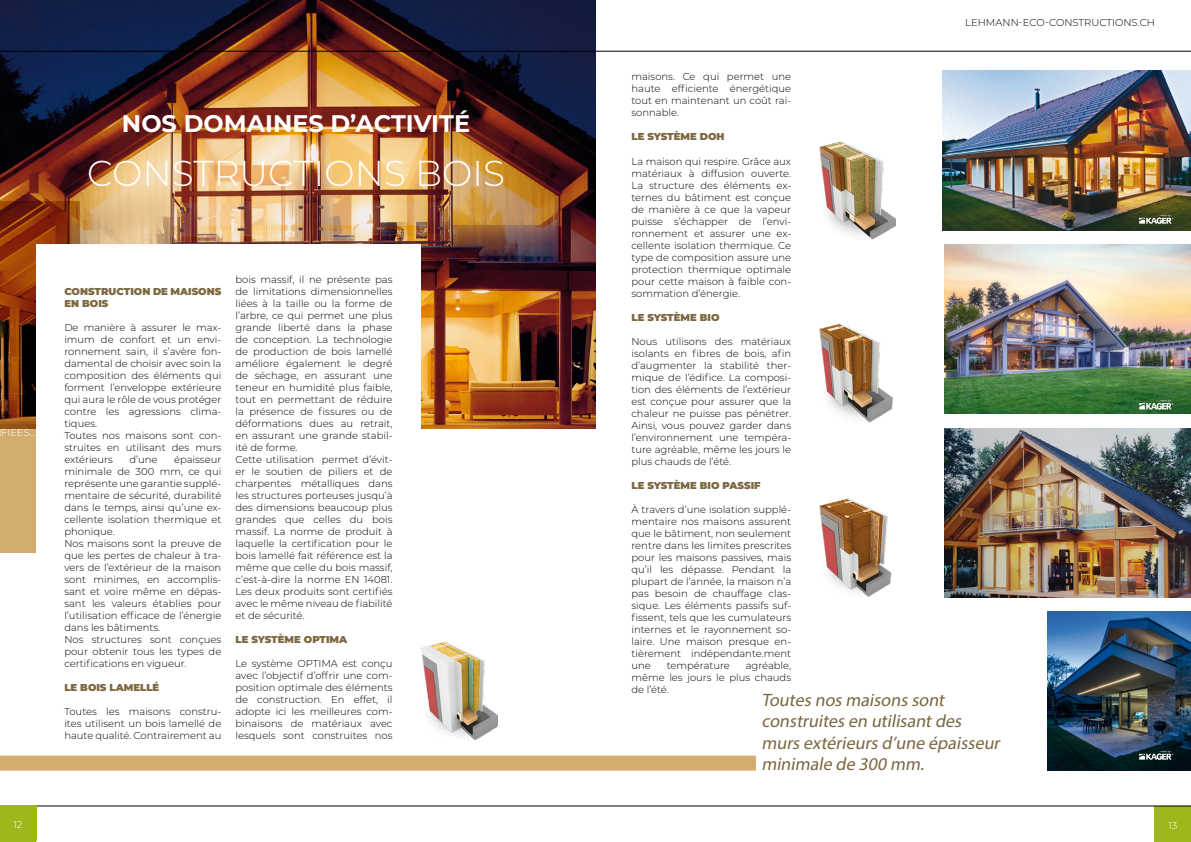
<style>
.page{position:relative;width:1191px;height:842px;background:#fff}
.page>*{position:absolute;margin:0;border:0;box-sizing:border-box;transform-origin:0 0}
.t1{font:300 36px "Montserrat";color:#fff}
.t2{font:700 24px "Montserrat";color:#fff}
.t3{font:italic 18px/21.6px "Myriad Pro";color:#7b6740}
.t4{font:300 10px/12px "Montserrat";color:#000;text-align:justify}
.t5{font:900 10px/12px "Montserrat";color:#7b6740}
.t6{font:300 10px "Montserrat";color:#fff}
</style>
<div class="page">
<div style="left:1155px;top:806px;width:36px;height:36px;background:#a0b71b"></div>
<hr style="left:0;top:806px;width:1191px;height:1px;background:#000">
<hr style="left:0;top:51px;width:1191px;height:1px;background:#000">
<div style="left:0;top:806px;width:36px;height:36px;background:#a0b71b"></div>
<div style="left:0;top:201px;width:79px;height:352px;background:#d3ad6d"></div>
<img style="left:0;top:0;width:595px;height:428px">
<img style="left:943px;top:71px;width:248px;height:159px">
<img style="left:944px;top:244px;width:247px;height:170px">
<img style="left:944px;top:428px;width:247px;height:169px">
<img style="left:1047px;top:612px;width:144px;height:159px">
<div style="left:36px;top:244px;width:385px;height:528px;background:#fff"></div>
<div style="left:0;top:756px;width:756px;height:15px;background:#d3ad6d"></div>
<img style="left:421px;top:641px;width:76px;height:99px">
<img style="left:819px;top:141px;width:76px;height:99px">
<img style="left:819px;top:323px;width:75px;height:99px">
<img style="left:819px;top:498px;width:73px;height:99px">
<img style="left:1138px;top:213px;width:36px;height:12px">
<img style="left:1138px;top:399px;width:36px;height:11px">
<img style="left:1138px;top:749px;width:36px;height:12px">
<h2 class="t2" style="left:122px;top:106px;width:350px">NOS DOMAINES D’ACTIVITÉ</h2>
<h1 class="t1" style="left:87px;top:149px;width:419px">CONSTRUCTIONS BOIS</h1>
<p class="t6" style="left:1px;top:426px;width:36px">FIÉES...</p>
<p class="t5" style="left:64px;top:284px;width:158px">CONSTRUCTION DE MAISONS<br>EN BOIS</p>
<p class="t4" style="left:64px;top:321px;width:158px;text-align:left">De manière à assurer le max&shy;imum de confort et un envi&shy;ronnement sain, il s’avère fon&shy;damental de choisir avec soin la composition des éléments qui forment l’enveloppe extérieure qui aura le rôle de vous protéger contre les agressions clima&shy;tiques.<br>Toutes nos maisons sont con&shy;struites en utilisant des murs extérieurs</p>
<p class="t4" style="left:129px;top:453px;width:30px">d’une</p>
<p class="t4" style="left:64px;top:453px;width:158px;text-align:left;text-indent:110px">épaisseur minimale de 300 mm, ce qui représente une garantie supplé&shy;mentaire de sécurité, durabilité dans le temps, ainsi qu’une ex&shy;cellente isolation thermique et phonique.<br>Nos maisons sont la preuve de que les pertes de chaleur à tra&shy;vers de l’extérieur de la maison sont minimes, en accomplis&shy;sant et voire même en dépas&shy;sant les valeurs établies pour l’utilisation efficace de l’énergie dans les bâtiments.<br>Nos structures sont conçues pour obtenir tous les types de certifications en vigueur.</p>
<p class="t5" style="left:64px;top:680px;width:96px">LE BOIS LAMELLÉ</p>
<p class="t4" style="left:64px;top:705px;width:158px">Toutes les maisons constru&shy;ites utilisent un bois lamellé de haute qualité. Contrairement au</p>
<p class="t4" style="left:235px;top:273px;width:158px;text-align:left">bois massif, il ne présente pas de limitations dimensionnelles liées à la taille ou la forme de l’arbre, ce qui permet une plus grande liberté dans la phase de conception. La technologie de production de bois lamellé améliore également le degré de séchage, en assurant une teneur en humidité plus faible, tout en permettant de réduire la présence de fissures ou de déformations dues au retrait, en assurant une grande stabil&shy;ité de forme.<br>Cette utilisation permet d’évit&shy;er le soutien de piliers et de charpentes métalliques dans les structures porteuses jusqu’à des dimensions beaucoup plus grandes que celles du bois massif. La norme de produit à laquelle la certification pour le bois lamellé fait référence est la même que celle du bois massif, c’est-à-dire la norme EN 14081.<br>Les deux produits sont certifiés avec le même niveau de fiabilité et de sécurité.</p>
<p class="t5" style="left:235px;top:632px;width:113px">LE SYSTÈME OPTIMA</p>
<p class="t4" style="left:235px;top:657px;width:158px">Le système OPTIMA est conçu avec l’objectif d’offrir une com&shy;position optimale des éléments de construction. En effet, il adopte ici les meilleures com&shy;binaisons de matériaux avec lesquels sont construites nos</p>
<p class="t6" style="left:13px;top:818px;width:11px">12</p>
<p class="t4" style="left:965px;top:16px;width:191px">LEHMANN-ECO-CONSTRUCTIONS.CH</p>
<p class="t4" style="left:631px;top:71px;width:161px">maisons. Ce qui permet une haute efficiente énergétique tout en maintenant un coût rai&shy;sonnable.</p>
<p class="t5" style="left:631px;top:130px;width:95px">LE SYSTÈME DOH</p>
<p class="t4" style="left:631px;top:155px;width:161px">La maison qui respire. Grâce aux matériaux à diffusion ouverte.<br>La structure des éléments ex&shy;ternes du bâtiment est conçue de manière à ce que la vapeur puisse s’échapper de l’envi&shy;ronnement et assurer une ex&shy;cellente isolation thermique. Ce type de composition assure une protection thermique optimale pour cette maison à faible con&shy;sommation d’énergie.</p>
<p class="t5" style="left:631px;top:310px;width:89px">LE SYSTÈME BIO</p>
<p class="t4" style="left:631px;top:335px;width:161px">Nous utilisons des matériaux isolants en fibres de bois, afin d’augmenter la stabilité ther&shy;mique de l’édifice. La composi&shy;tion des éléments de l’extérieur est conçue pour assurer que la chaleur ne puisse pas pénétrer.<br>Ainsi, vous pouvez garder dans l’environnement une tempéra&shy;ture agréable, même les jours le plus chauds de l’été.</p>
<p class="t5" style="left:631px;top:478px;width:131px">LE SYSTÈME BIO PASSIF</p>
<p class="t4" style="left:631px;top:503px;width:161px">À travers d’une isolation supplé&shy;mentaire nos maisons assurent que le bâtiment, non seulement rentre dans les limites prescrites pour les maisons passives, mais qu’il les dépasse. Pendant la plupart de l’année, la maison n’a pas besoin de chauffage clas&shy;sique. Les éléments passifs suf&shy;fissent, tels que les cumulateurs internes et le rayonnement so&shy;laire. Une maison presque en&shy;tièrement indépendante.ment une</p>
<p class="t4" style="left:631px;top:659px;width:161px;text-indent:114px">agréable, même les jours le plus chauds de l’été.</p>
<p class="t4" style="left:666px;top:659px;width:65px">température</p>
<h3 class="t3" style="left:761px;top:688px;width:243px">Toutes nos maisons sont construites en utilisantdes murs extérieurs d’une épaisseur minimale de 300 mm.</h3>
<p class="t6" style="left:1168px;top:819px;width:11px">13</p>
</div>
